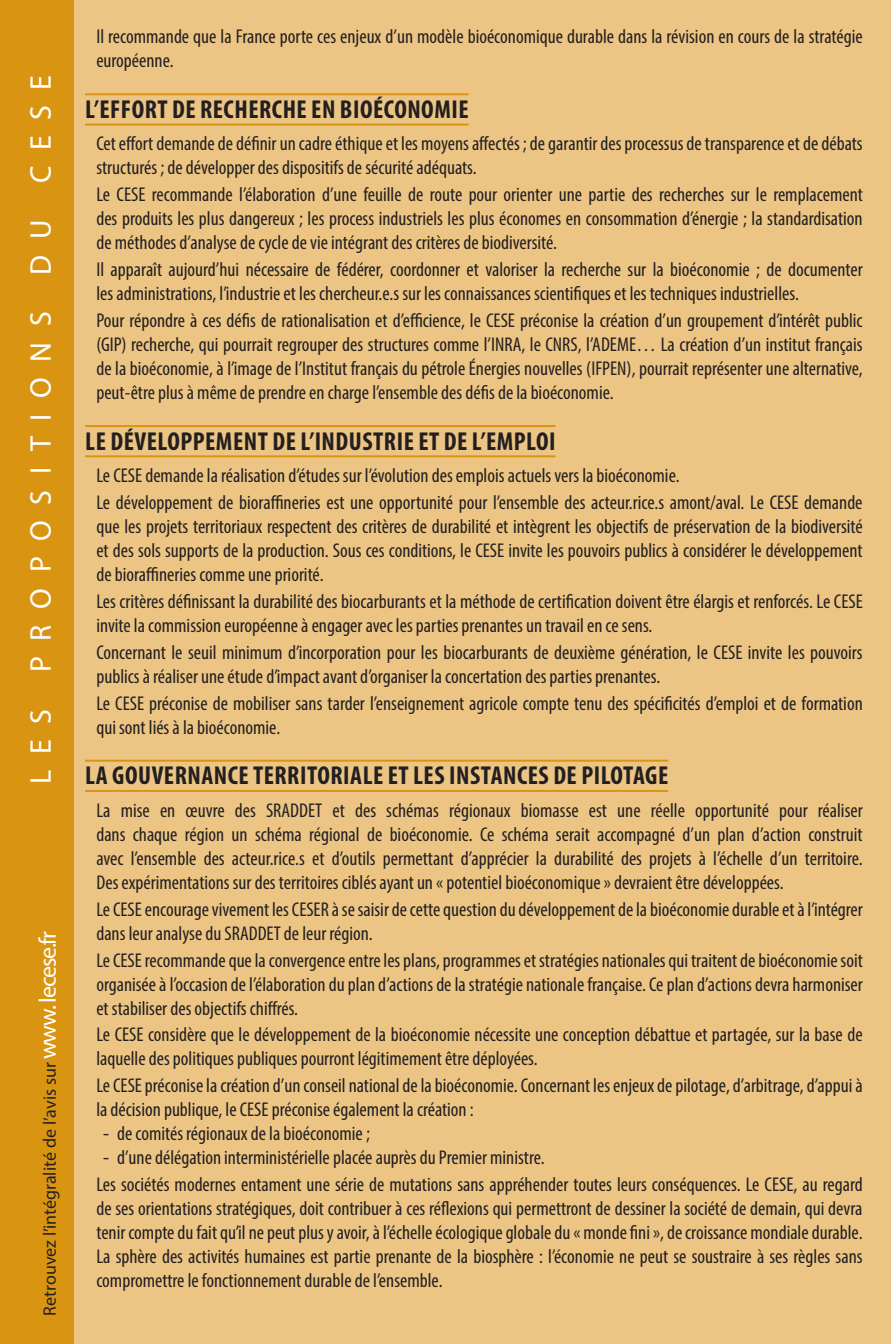
<style>
.page{position:relative;width:891px;height:1344px;background:#fff}
.page>*{position:absolute;margin:0;border:0;box-sizing:border-box;transform-origin:0 0}
.denomination_section{font:30px "Myriad Pro";letter-spacing:.52em;color:#fff}
.proposition_gros_tit{font:700 condensed 26px "Myriad Pro";letter-spacing:.02em;color:#231f20}
.proposition_alinéa{font:condensed 20px/24px "Myriad Pro";color:#231f20}
.proposition_alinéa-2{font:18px "Myriad Pro";color:#231f20}
.s1{font-size:24px;color:#fff}
.s2{font-stretch:normal}
</style>
<div class="page">
<div style="left:74px;top:0;width:816px;height:1344px;background:#ecc584"></div>
<hr style="left:85px;top:93px;width:383px;height:2px;background:#d99512">
<hr style="left:85px;top:124px;width:383px;height:1px;background:#d99512">
<hr style="left:85px;top:425px;width:470px;height:2px;background:#d99512">
<hr style="left:85px;top:455px;width:470px;height:2px;background:#d99512">
<hr style="left:85px;top:759px;width:583px;height:2px;background:#d99512">
<hr style="left:85px;top:790px;width:583px;height:2px;background:#d99512">
<div style="left:0;top:0;width:74px;height:1344px;background:#d99512"></div>
<p class="denomination_section" style="left:22px;top:783px;width:710px;rotate:-90deg">LES PROPOSITIONS DU CESE</p>
<p class="proposition_alinéa-2" style="left:39px;top:1315px;width:386px;rotate:-90deg">Retrouvez l’intégralité de l’avis sur <span class="s1">www. lecese.fr</span></p>
<p class="proposition_alinéa" style="left:96px;top:24px;width:767px">Il recommande que la France porte ces enjeux d’un modèle bioéconomique durable dans la révision en cours de la stratégie européenne.</p>
<p class="proposition_gros_tit" style="left:85px;top:93px;width:384px">L’EFFORT DE RECHERCHE EN BIOÉCONOMIE</p>
<p class="proposition_alinéa" style="left:96px;top:132px;width:767px">Cet effort demande de définir un cadre éthique et les moyens affectés ; de garantir des processus de transparence et de débats structurés ; de développer des dispositifs de sécurité adéquats.</p>
<p class="proposition_alinéa" style="left:96px;top:182px;width:767px;text-align:justify">Le CESE recommande l’élaboration d’une feuille de route pour orienter une partie des recherches sur le remplacement des produits les plus dangereux ; les process industriels les plus économes en consommation d’énergie ; la standardisation de méthodes d’analyse de cycle de vie intégrant des critères de biodiversité.</p>
<p class="proposition_alinéa" style="left:96px;top:257px;width:767px">Il apparaît aujourd’hui nécessaire de fédérer, coordonner et valoriser la recherche sur la bioéconomie ; de documenter les administrations, l’industrie et les chercheur.e.s sur les connaissances scientifiques et les techniques industrielles.</p>
<p class="proposition_alinéa" style="left:96px;top:308px;width:767px;text-align:justify">Pour répondre à ces défis de rationalisation et d’efficience, le CESE préconise la création d’un groupement d’intérêt public (GIP) recherche, qui pourrait regrouper des structures comme l’INRA, le CNRS, l’ADEME… La création d’un institut français de la bioéconomie, à l’image de l’Institut français du pétrole Énergies nouvelles (IFPEN), pourrait représenter une alternative, peut-être plus à même de prendre en charge l’ensemble des défis de la bioéconomie.</p>
<p class="proposition_gros_tit" style="left:85px;top:425px;width:471px">LE DÉVELOPPEMENT DE L’INDUSTRIE ET DE L’EMPLOI</p>
<p class="proposition_alinéa" style="left:96px;top:463px;width:584px">Le CESE demande la réalisation d’études sur l’évolution des emplois actuels vers la bioéconomie.</p>
<p class="proposition_alinéa" style="left:96px;top:490px;width:767px;text-align:justify">Le développement de bioraffineries est une opportunité pour l’ensemble des acteur.rice.s amont/aval. Le CESE demande que les projets territoriaux respectent des critères de durabilité et intègrent les objectifs de préservation de la biodiversité et des sols supports de la production. Sous ces conditions, le CESE invite les pouvoirs publics à considérer le développement de bioraffineries comme une priorité.</p>
<p class="proposition_alinéa" style="left:96px;top:589px;width:767px">Les critères définissant la durabilité des biocarburants et la méthode de certification doivent être élargis et renforcés. Le CESE invite la commission européenne à engager avec les parties prenantes un travail en ce sens.</p>
<p class="proposition_alinéa" style="left:96px;top:640px;width:767px">Concernant le seuil minimum d’incorporation pour les biocarburants de deuxième génération, le CESE invite les pouvoirs publics à réaliser une étude d’impact avant d’organiser la concertation des parties prenantes.</p>
<p class="proposition_alinéa" style="left:96px;top:691px;width:767px">Le CESE préconise de mobiliser sans tarder l’enseignement agricole compte tenu des spécificités d’emploi et de formation qui sont liés à la bioéconomie.</p>
<p class="proposition_gros_tit" style="left:85px;top:759px;width:584px">LA GOUVERNANCE TERRITORIALE ET LES INSTANCES DE PILOTAGE</p>
<p class="proposition_alinéa" style="left:96px;top:798px;width:767px;text-align:justify">La mise en œuvre des SRADDET et des schémas régionaux biomasse est une réelle opportunité pour réaliser dans chaque région un schéma régional de bioéconomie. Ce schéma serait accompagné d’un plan d’action construit avec l’ensemble des acteur.rice.s et d’outils permettant d’apprécier la durabilité des projets à l’échelle d’un territoire.<br>Des expérimentations sur des territoires ciblés ayant un « potentiel bioéconomique » devraient être développées.</p>
<p class="proposition_alinéa" style="left:96px;top:897px;width:767px">Le CESE encourage vivement les CESER à se saisir de cette question du développement de la bioéconomie durable et à l’intégrer dans leur analyse du SRADDET de leur région.</p>
<p class="proposition_alinéa" style="left:96px;top:947px;width:767px;text-align:justify">Le CESE recommande que la convergence entre les plans, programmes et stratégies nationales qui traitent de bioéconomie soit organisée à l’occasion de l’élaboration du plan d’actions de la stratégie nationale française. Ce plan d’actions devra harmoniser et stabiliser des objectifs chiffrés.</p>
<p class="proposition_alinéa" style="left:96px;top:1022px;width:767px">Le CESE considère que le développement de la bioéconomie nécessite une conception débattue et partagée, sur la base de laquelle des politiques publiques pourront légitimement être déployées.</p>
<p class="proposition_alinéa" style="left:96px;top:1073px;width:767px">Le CESE préconise la création d’un conseil national de la bioéconomie. Concernant les enjeux de pilotage, d’arbitrage, d’appui à la décision publique, le CESE préconise également la création :</p>
<p class="proposition_alinéa" style="left:103px;top:1121px;width:268px"><span class="s2">-</span> de comités régionaux de la bioéconomie ;</p>
<p class="proposition_alinéa" style="left:103px;top:1145px;width:443px"><span class="s2">-</span> d’une délégation interministérielle placée auprès du Premier ministre.</p>
<p class="proposition_alinéa" style="left:96px;top:1172px;width:767px;text-align:justify">Les sociétés modernes entament une série de mutations sans appréhender toutes leurs conséquences. Le CESE, au regard de ses orientations stratégiques, doit contribuer à ces réflexions qui permettront de dessiner la société de demain, qui devra tenir compte du fait qu’il ne peut plus y avoir, à l’échelle écologique globale du « monde fini », de croissance mondiale durable.<br>La sphère des activités humaines est partie prenante de la biosphère : l’économie ne peut se soustraire à ses règles sans compromettre le fonctionnement durable de l’ensemble.</p>
</div>
